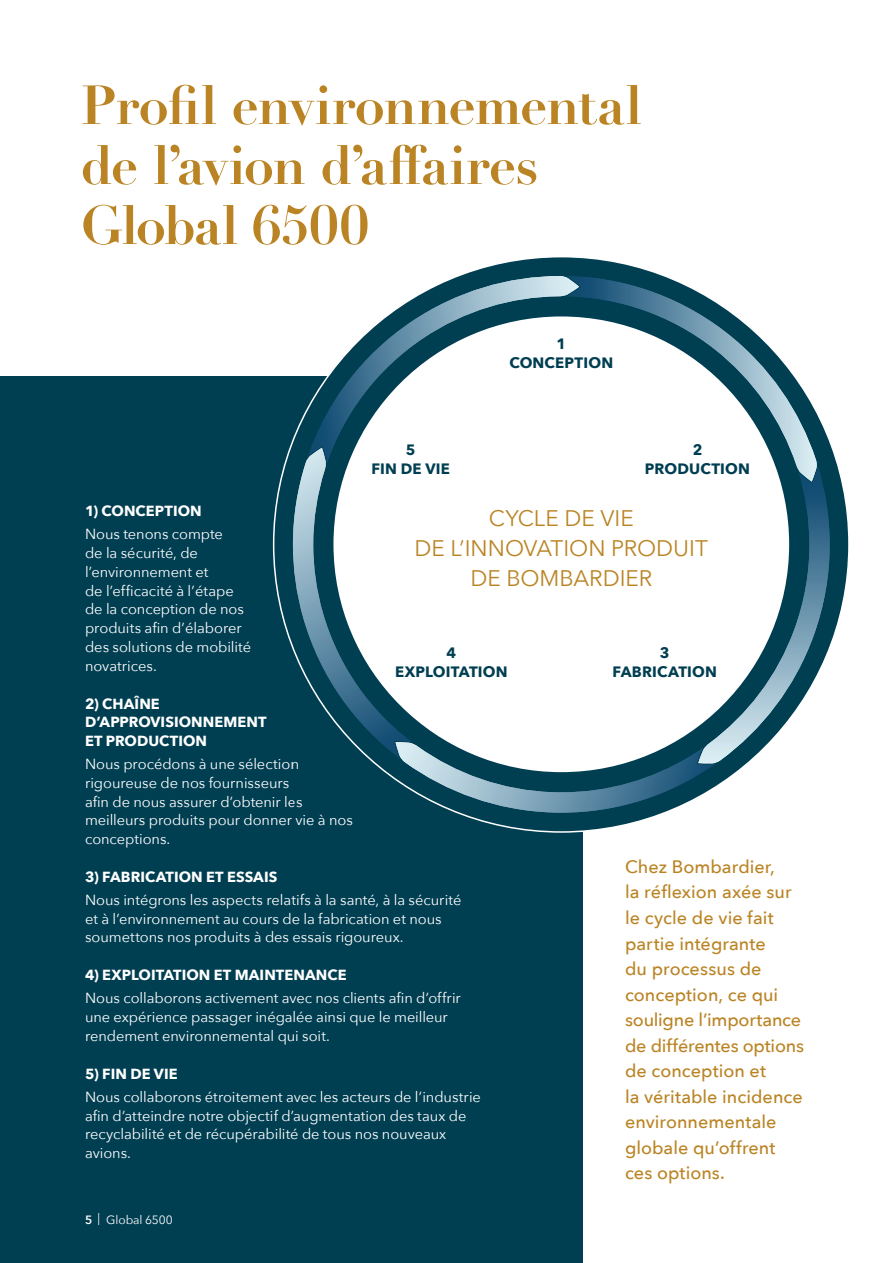
<style>
.page{position:relative;width:893px;height:1263px;background:#fff}
.page>*{position:absolute;margin:0;border:0;box-sizing:border-box;transform-origin:0 0}
.t1{font:700 54px/60px "Didot LT Pro";letter-spacing:-.03em;color:#ba8424}
.t2{font:22.5px/30px "Avenir Next";color:#ba8424;text-align:center}
.t3{font:500 18px/25.5px "Avenir Next";color:#ba8424}
.t4{font:700 15px/19.2px "Avenir Next";letter-spacing:.01em;color:#003e51;text-align:center}
.t5{font:14.7px/18.8px "Avenir Next";letter-spacing:-.005em;color:#fff}
.t6{font:700 14.7px/18.8px "Avenir Next";letter-spacing:.005em;color:#fff}
.t7{font:12px "Avenir Next";letter-spacing:-.005em;color:#fff}
.s1{font-weight:600}
</style>
<div class="page">
<div style="left:0;top:376px;width:583px;height:887px;background:#003e51"></div>
<div style="left:274px;top:257px;width:575px;height:575px;background:#003e51;border-radius:50%"></div>
<svg style="left:579px;top:276px;width:238px;height:172px"></svg>
<svg style="left:308px;top:276px;width:271px;height:172px"></svg>
<svg style="left:293px;top:448px;width:537px;height:365px"></svg>
<h1 class="t1" style="left:81px;top:76px;width:563px">Profil environnemental de l’avion d’affaires<br>Global 6500</h1>
<p class="t4" style="left:371px;top:440px;width:80px">5<br>FIN DE VIE</p>
<p class="t4" style="left:509px;top:334px;width:105px">1<br>CONCEPTION</p>
<p class="t4" style="left:645px;top:440px;width:107px">2<br>PRODUCTION</p>
<p class="t6" style="left:85px;top:502px;width:118px">1) CONCEPTION</p>
<p class="t5" style="left:85px;top:524px;width:168px">Nous tenons compte<br>de la sécurité, de l’environnement et<br>de l’efficacité à l’étape de la conception de nos produits afin d’élaborer des solutions de mobilité novatrices.</p>
<p class="t6" style="left:85px;top:694px;width:183px">2) CHAÎNE<br>D’APPROVISIONNEMENT<br>ET PRODUCTION</p>
<p class="t5" style="left:85px;top:754px;width:269px">Nous procédons à une sélection rigoureuse de nos fournisseurs<br>afin de nous assurer d’obtenir les meilleurs produits pour donner vie à nos conceptions.</p>
<p class="t6" style="left:85px;top:867px;width:194px">3) FABRICATION ET ESSAIS</p>
<p class="t5" style="left:85px;top:890px;width:378px">Nous intégrons les aspects relatifs à la santé, à la sécurité et à l’environnement au cours de la fabrication et nous soumettons nos produits à des essais rigoureux.</p>
<p class="t6" style="left:85px;top:966px;width:263px">4) EXPLOITATION ET MAINTENANCE</p>
<p class="t5" style="left:85px;top:988px;width:377px">Nous collaborons activement avec nos clients afin d’offrir une expérience passager inégalée ainsi que le meilleur rendement environnemental qui soit.</p>
<p class="t6" style="left:85px;top:1064px;width:94px">5) FIN DE VIE</p>
<p class="t5" style="left:85px;top:1087px;width:397px">Nous collaborons étroitement avec les acteurs de l’industrie afin d’atteindre notre objectif d’augmentation des taux de recyclabilité et de récupérabilité de tous nos nouveaux avions.</p>
<h2 class="t2" style="left:415px;top:503px;width:295px">CYCLE DE VIE<br>DE L’INNOVATION PRODUIT<br>DE BOMBARDIER</h2>
<p class="t4" style="left:612px;top:643px;width:106px">3<br>FABRICATION</p>
<p class="t4" style="left:395px;top:643px;width:114px">4<br>EXPLOITATION</p>
<p class="t3" style="left:625px;top:853px;width:180px">Chez Bombardier,<br>la réflexion axée sur le cycle de vie fait partie intégrante<br>du processus de conception, ce qui souligne l’importance de différentes options de conception et<br>la véritable incidence environnementale globale qu’offrent ces options.</p>
<p class="t7" style="left:85px;top:1210px;width:89px"><span class="s1">5</span> | Global 6500</p>
</div>
